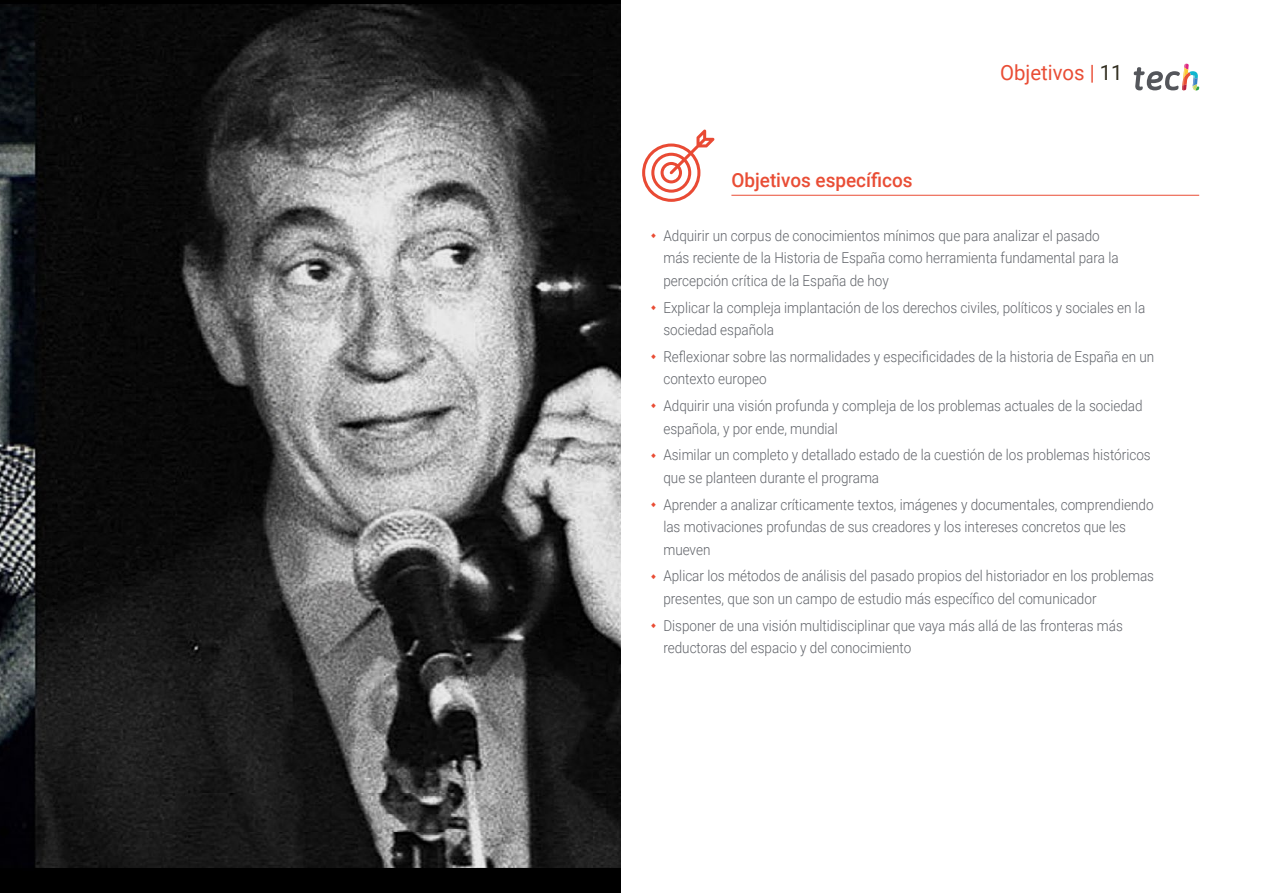
<style>
.page{position:relative;width:1263px;height:893px;background:#fff}
.page>*{position:absolute;margin:0;border:0;box-sizing:border-box;transform-origin:0 0}
.t1{font:21px "Roboto";color:#e94d35}
.t2{font:500 19.5px "Roboto";color:#e94d35}
.t3{font:300 15px/22.5px "Roboto";color:#61646a;scale:.9 1}
.s1{color:#312e20}
</style>
<div class="page">
<svg style="left:642px;top:129px;width:72px;height:73px"></svg>
<hr style="left:731px;top:195px;width:468px;height:1px;background:#e94d35">
<svg style="left:1134px;top:64px;width:65px;height:27px"></svg>
<img style="left:0;top:0;width:621px;height:893px">
<h2 class="t2" style="left:731px;top:166px;width:183px">Objetivos específicos</h2>
<h1 class="t1" style="left:1000px;top:57px;width:124px">Objetivos | <span class="s1">11</span></h1>
<p class="t3" style="left:663px;top:224px;width:507px">Adquirir un corpus de conocimientos mínimos que para analizar el pasado más reciente de la Historia de España como herramienta fundamental para la percepción crítica de la España de hoy</p>
<p class="t3" style="left:663px;top:295px;width:537px">Explicar la compleja implantación de los derechos civiles, políticos y sociales en la sociedad española</p>
<p class="t3" style="left:663px;top:345px;width:547px">Reflexionar sobre las normalidades y especificidades de la historia de España en un contexto europeo</p>
<p class="t3" style="left:663px;top:394px;width:534px">Adquirir una visión profunda y compleja de los problemas actuales de la sociedad española, y por ende, mundial</p>
<p class="t3" style="left:663px;top:443px;width:543px">Asimilar un completo y detallado estado de la cuestión de los problemas históricos que se planteen durante el programa</p>
<p class="t3" style="left:663px;top:492px;width:546px">Aprender a analizar críticamente textos, imágenes y documentales, comprendiendo las motivaciones profundas de sus creadores y los intereses concretos que les mueven</p>
<p class="t3" style="left:663px;top:564px;width:547px">Aplicar los métodos de análisis del pasado propios del historiador en los problemas presentes, que son un campo de estudio más específico del comunicador</p>
<p class="t3" style="left:663px;top:613px;width:512px">Disponer de una visión multidisciplinar que vaya más allá de las fronteras más reductoras del espacio y del conocimiento</p>
</div>
